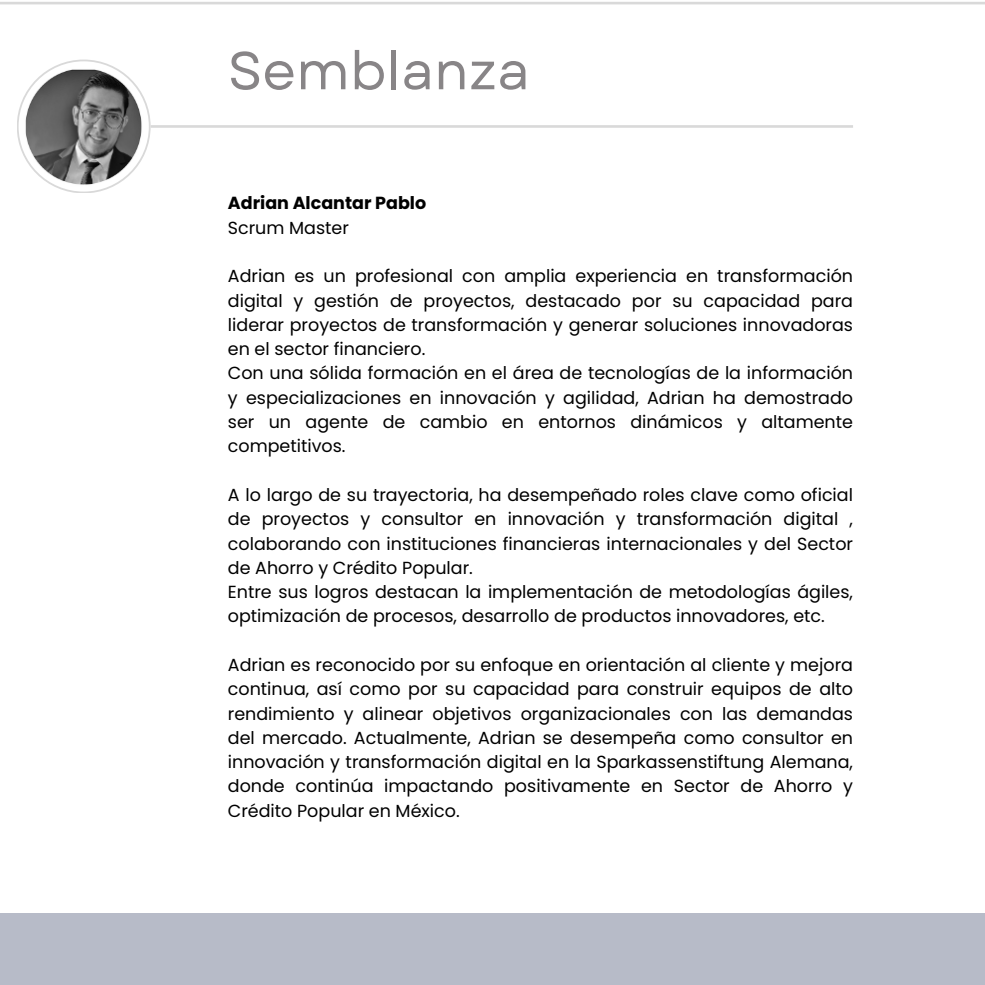
<style>
.page{position:relative;width:985px;height:985px;background:#fff}
.page>*{position:absolute;margin:0;border:0;box-sizing:border-box;transform-origin:0 0}
.t1{font:53.11px "Garet";color:#888587}
.t2{font:17.5px/24.3px "Poppins";color:#000;text-align:justify}
.t3{font:700 17.5px "Poppins";color:#000}
</style>
<div class="page">
<div style="left:0;top:913px;width:984px;height:71px;background:#b7bbc8"></div>
<svg style="left:17px;top:60px;width:134px;height:133px"></svg>
<div style="left:19px;top:61px;width:130px;height:130px;background:#fff;border-radius:50%"></div>
<img style="left:22px;top:65px;width:123px;height:123px;border-radius:50%">
<hr style="left:151px;top:125px;width:702px;height:3px;background:#d9d9d9">
<hr style="left:0;top:2px;width:984px;height:2px;background:#d9d9d9">
<p class="t1" style="left:228px;top:32px;width:303px">Semblanza</p>
<p class="t3" style="left:228px;top:191px;width:200px">Adrian Alcantar Pablo</p>
<h1 class="t2" style="left:228px;top:215px;width:123px">Scrum Master</h1>
<p class="t2" style="left:228px;top:264px;width:626px">Adrian es un profesional con amplia experiencia en transformación digital y gestión de proyectos, destacado por su capacidad para liderar proyectos de transformación y generar soluciones innovadoras en el sector financiero.</p>
<p class="t2" style="left:228px;top:361px;width:626px">Con una sólida formación en el área de tecnologías de la información y especializaciones en innovación y agilidad, Adrian ha demostrado ser un agente de cambio en entornos dinámicos y altamente competitivos.</p>
<p class="t2" style="left:228px;top:482px;width:626px">A lo largo de su trayectoria, ha desempeñado roles clave como oficial de proyectos y consultor en innovación y transformación digital , colaborando con instituciones financieras internacionales y del Sector de Ahorro y Crédito Popular.</p>
<p class="t2" style="left:228px;top:579px;width:626px">Entre sus logros destacan la implementación de metodologías ágiles, optimización de procesos, desarrollo de productos innovadores, etc.</p>
<p class="t2" style="left:228px;top:652px;width:626px">Adrian es reconocido por su enfoque en orientación al cliente y mejora continua, así como por su capacidad para construir equipos de alto rendimiento y alinear objetivos organizacionales con las demandas del mercado. Actualmente, Adrian se desempeña como consultor en innovación y transformación digital en la Sparkassenstiftung Alemana, donde continúa impactando positivamente en Sector de Ahorro y Crédito Popular en México.</p>
</div>
